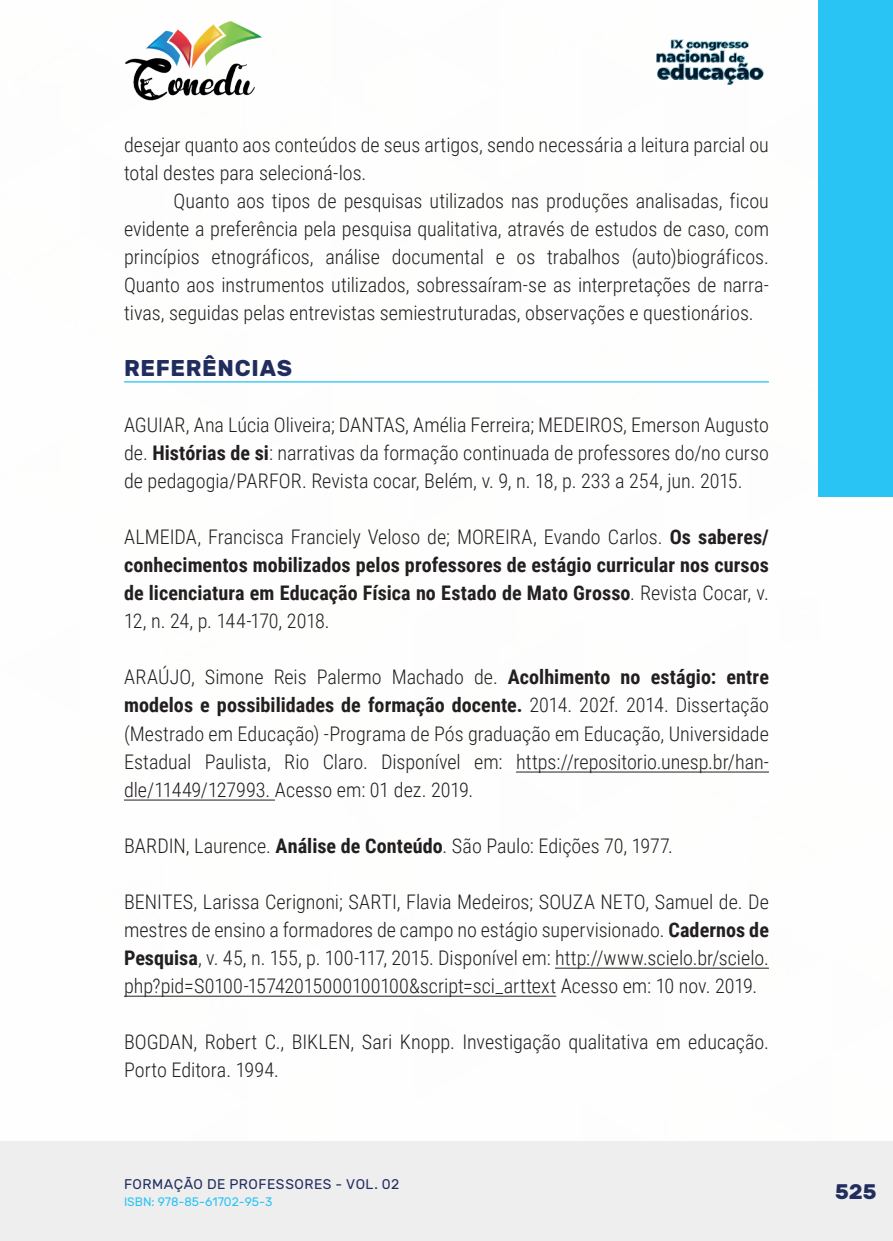
<style>
.page{position:relative;width:893px;height:1241px;background:#fff}
.page>*{position:absolute;margin:0;border:0;box-sizing:border-box;transform-origin:0 0}
._10_SUBTITULO{font:700 22.75px "Rubik";letter-spacing:.03em;color:#202d5e}
.t1{font:700 21px "Rubik";color:#202d5e}
._17_REFERENCIAS{font:300 20.12px/28px "Roboto Condensed";color:#231f20;text-align:justify}
._9_CORPO{font:300 20.12px/28px "Roboto Condensed";color:#231f20}
._17_REFERENCIAS-2{font:700 20.12px/28px "Roboto Condensed";letter-spacing:.005em;color:#231f20;text-align:justify}
.t2{font:14px "Rubik";letter-spacing:.035em;color:#202d5e}
.t3{font:12.25px "Rubik";color:#29c4f3}
.s1{font-weight:700}
.s2{font-weight:300}
</style>
<div class="page">
<div style="left:0;top:1141px;width:893px;height:99px;background:#eeeeef"></div>
<div style="left:819px;top:0;width:74px;height:496px;background:#29c4f3"></div>
<img style="left:125px;top:20px;width:137px;height:81px">
<img style="left:656px;top:39px;width:108px;height:46px">
<hr style="left:124px;top:381px;width:645px;height:1px;background:#29c4f3">
<hr style="left:516px;top:771px;width:253px;height:1px;background:#231f20">
<hr style="left:124px;top:799px;width:151px;height:1px;background:#231f20">
<hr style="left:555px;top:967px;width:214px;height:1px;background:#231f20">
<hr style="left:124px;top:995px;width:432px;height:1px;background:#231f20">
<p class="_9_CORPO" style="left:124px;top:130px;width:646px">desejar quanto aos conteúdos de seus artigos, sendo necessária a leitura parcial ou total destes para selecioná-los.</p>
<p class="_9_CORPO" style="left:124px;top:186px;width:646px;text-align:justify;text-indent:50px">Quanto aos tipos de pesquisas utilizados nas produções analisadas, ficou evidente a preferência pela pesquisa qualitativa, através de estudos de caso, com princípios etnográficos, análise documental e os trabalhos (auto)biográficos.<br>Quanto aos instrumentos utilizados, sobressaíram-se as interpretações de narra&shy;tivas, seguidas pelas entrevistas semiestruturadas, observações e questionários.</p>
<p class="_10_SUBTITULO" style="left:124px;top:355px;width:170px">REFERÊNCIAS</p>
<p class="_17_REFERENCIAS" style="left:124px;top:410px;width:646px">AGUIAR, Ana Lúcia Oliveira; DANTAS, Amélia Ferreira; MEDEIROS, Emerson Augusto de. <span class="s1">Histórias de si</span>: narrativas da formação continuada de professores do/no curso de pedagogia/PARFOR. Revista cocar, Belém, v. 9, n. 18, p. 233 a 254, jun. 2015.</p>
<p class="_17_REFERENCIAS-2" style="left:124px;top:522px;width:646px"><span class="s2">ALMEIDA, Francisca Franciely Veloso de; MOREIRA, Evando Carlos.</span> Os saberes/ conhecimentos mobilizados pelos professores de estágio curricular nos cursos de licenciatura em Educação Física no Estado de Mato Grosso<span class="s2">. Revista Cocar, v.<br>12, n. 24, p. 144-170, 2018.</span></p>
<p class="_17_REFERENCIAS" style="left:124px;top:662px;width:646px">ARAÚJO, Simone Reis Palermo Machado de. <span class="s1">Acolhimento no estágio: entre modelos e possibilidades de formação docente.</span> 2014. 202f. 2014. Dissertação (Mestrado em Educação) -Programa de Pós graduação em Educação, Universidade Estadual Paulista, Rio Claro. Disponível em: https://repositorio.unesp.br/han&shy;dle/11449/127993. Acesso em: 01 dez. 2019.</p>
<p class="_17_REFERENCIAS" style="left:124px;top:830px;width:550px">BARDIN, Laurence. <span class="s1">Análise de Conteúdo</span>. São Paulo: Edições 70, 1977.</p>
<p class="_17_REFERENCIAS" style="left:124px;top:886px;width:646px">BENITES, Larissa Cerignoni; SARTI, Flavia Medeiros; SOUZA NETO, Samuel de. De mestres de ensino a formadores de campo no estágio supervisionado. <span class="s1">Cadernos de Pesquisa</span>, v. 45, n. 155, p. 100-117, 2015. Disponível em: http://www.scielo.br/scielo. php?pid=S0100-15742015000100100&amp;script=sci_arttext Acesso em: 10 nov. 2019.</p>
<p class="_17_REFERENCIAS" style="left:124px;top:1026px;width:646px">BOGDAN, Robert C., BIKLEN, Sari Knopp. Investigação qualitativa em educação.<br>Porto Editora. 1994.</p>
<p class="t2" style="left:124px;top:1175px;width:277px">FORMAÇÃO DE PROFESSORES - VOL. 02</p>
<p class="t3" style="left:124px;top:1194px;width:150px">ISBN: 978-85-61702-95-3</p>
<p class="t1" style="left:835px;top:1179px;width:43px">525</p>
</div>
